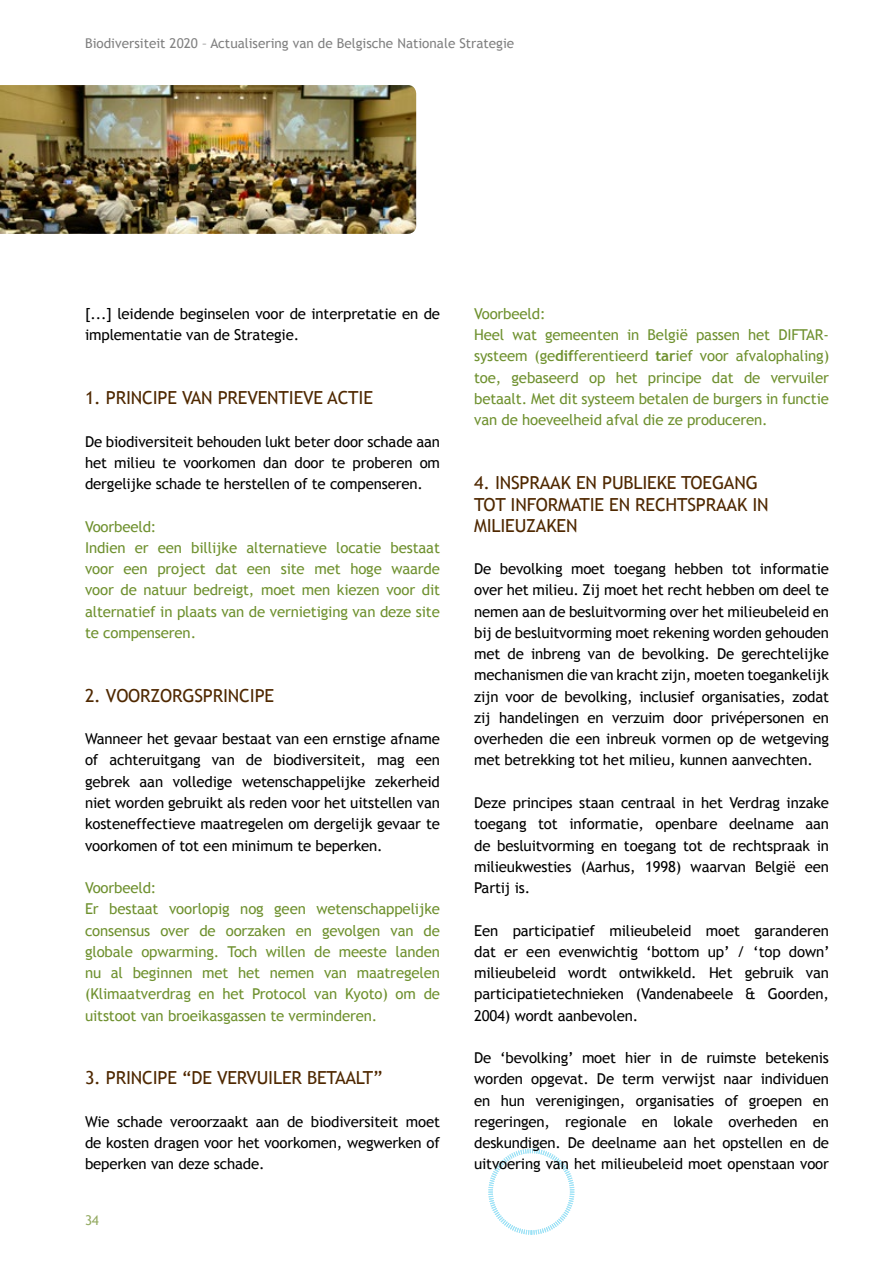
<style>
.page{position:relative;width:893px;height:1263px;background:#fff}
.page>*{position:absolute;margin:0;border:0;box-sizing:border-box;transform-origin:0 0}
.FR-soustitre2bis{font:18px/21.6px "Trebuchet MS";letter-spacing:-.01em;color:#4f2800}
.FR_body{font:15px/21.3px "Trebuchet MS";letter-spacing:-.01em;color:#000;text-align:justify}
.FR_body-2{font:15px/21.3px "Trebuchet MS";letter-spacing:-.01em;color:#6f912f;text-align:justify}
.t1{font:13.5px "Trebuchet MS";color:#818181}
.t2{font:13.5px "Trebuchet MS";color:#94aa62}
.s1{font-weight:700}
</style>
<div class="page">
<svg style="left:488px;top:1148px;width:87px;height:87px"></svg>
<img style="left:0;top:85px;width:416px;height:149px">
<p class="t1" style="left:85px;top:35px;width:431px">Biodiversiteit 2020 – Actualisering van de Belgische Nationale Strategie</p>
<p class="FR_body" style="left:85px;top:303px;width:356px">[...] leidende beginselen voor de interpretatie en de implementatie van de Strategie.</p>
<p class="FR-soustitre2bis" style="left:85px;top:387px;width:289px">1. PRINCIPE VAN PREVENTIEVE ACTIE</p>
<p class="FR_body" style="left:85px;top:431px;width:356px">De biodiversiteit behouden lukt beter door schade aan het milieu te voorkomen dan door te proberen om dergelijke schade te herstellen of te compenseren.</p>
<p class="FR_body-2" style="left:85px;top:516px;width:73px">Voorbeeld:</p>
<p class="FR_body-2" style="left:85px;top:537px;width:356px">Indien er een billijke alternatieve locatie bestaat voor een project dat een site met hoge waarde voor de natuur bedreigt, moet men kiezen voor dit alternatief in plaats van de vernietiging van deze site te compenseren.</p>
<p class="FR-soustitre2bis" style="left:85px;top:685px;width:191px">2. VOORZORGSPRINCIPE</p>
<p class="FR_body" style="left:85px;top:728px;width:356px">Wanneer het gevaar bestaat van een ernstige afname of achteruitgang van de biodiversiteit, mag een gebrek aan volledige wetenschappelijke zekerheid niet worden gebruikt als reden voor het uitstellen van kosteneffectieve maatregelen om dergelijk gevaar te voorkomen of tot een minimum te beperken.</p>
<p class="FR_body-2" style="left:85px;top:877px;width:73px">Voorbeeld:</p>
<p class="FR_body-2" style="left:85px;top:898px;width:357px">Er bestaat voorlopig nog geen wetenschappelijke consensus over de oorzaken en gevolgen van de globale opwarming. Toch willen de meeste landen nu al beginnen met het nemen van maatregelen (Klimaatverdrag en het Protocol van Kyoto) om de uitstoot van broeikasgassen te verminderen.</p>
<p class="FR-soustitre2bis" style="left:85px;top:1067px;width:299px">3. PRINCIPE “DE VERVUILER BETAALT”</p>
<p class="FR_body" style="left:85px;top:1111px;width:356px">Wie schade veroorzaakt aan de biodiversiteit moet de kosten dragen voor het voorkomen, wegwerken of beperken van deze schade.</p>
<p class="t2" style="left:85px;top:1213px;width:16px">34</p>
<p class="FR_body-2" style="left:474px;top:303px;width:73px">Voorbeeld:</p>
<p class="FR_body-2" style="left:474px;top:324px;width:357px">Heel wat gemeenten in België passen het DIFTAR&shy;systeem (ge<span class="s1">dif</span>ferentieerd <span class="s1">tar</span>ief voor afvalophaling) toe, gebaseerd op het principe dat de vervuiler betaalt. Met dit systeem betalen de burgers in functie van de hoeveelheid afval die ze produceren.</p>
<p class="FR-soustitre2bis" style="left:474px;top:472px;width:296px">4. INSPRAAK EN PUBLIEKE TOEGANG<br>TOT INFORMATIE EN RECHTSPRAAK IN<br>MILIEUZAKEN</p>
<p class="FR_body" style="left:474px;top:558px;width:356px">De bevolking moet toegang hebben tot informatie over het milieu. Zij moet het recht hebben om deel te nemen aan de besluitvorming over het milieubeleid en bij de besluitvorming moet rekening worden gehouden met de inbreng van de bevolking. De gerechtelijke mechanismen die van kracht zijn, moeten toegankelijk zijn voor de bevolking, inclusief organisaties, zodat zij handelingen en verzuim door privépersonen en overheden die een inbreuk vormen op de wetgeving met betrekking tot het milieu, kunnen aanvechten.</p>
<p class="FR_body" style="left:474px;top:792px;width:356px">Deze principes staan centraal in het Verdrag inzake toegang tot informatie, openbare deelname aan de besluitvorming en toegang tot de rechtspraak in milieukwesties (Aarhus, 1998) waarvan België een Partij is.</p>
<p class="FR_body" style="left:474px;top:920px;width:357px">Een participatief milieubeleid moet garanderen dat er een evenwichtig ‘bottom up’ / ‘top down’ milieubeleid wordt ontwikkeld. Het gebruik van participatietechnieken (Vandenabeele &amp; Goorden, 2004) wordt aanbevolen.</p>
<p class="FR_body" style="left:474px;top:1047px;width:356px">De ‘bevolking’ moet hier in de ruimste betekenis worden opgevat. De term verwijst naar individuen en hun verenigingen, organisaties of groepen en regeringen, regionale en lokale overheden en deskundigen. De deelname aan het opstellen en de uitvoering van het milieubeleid moet openstaan voor</p>
</div>
